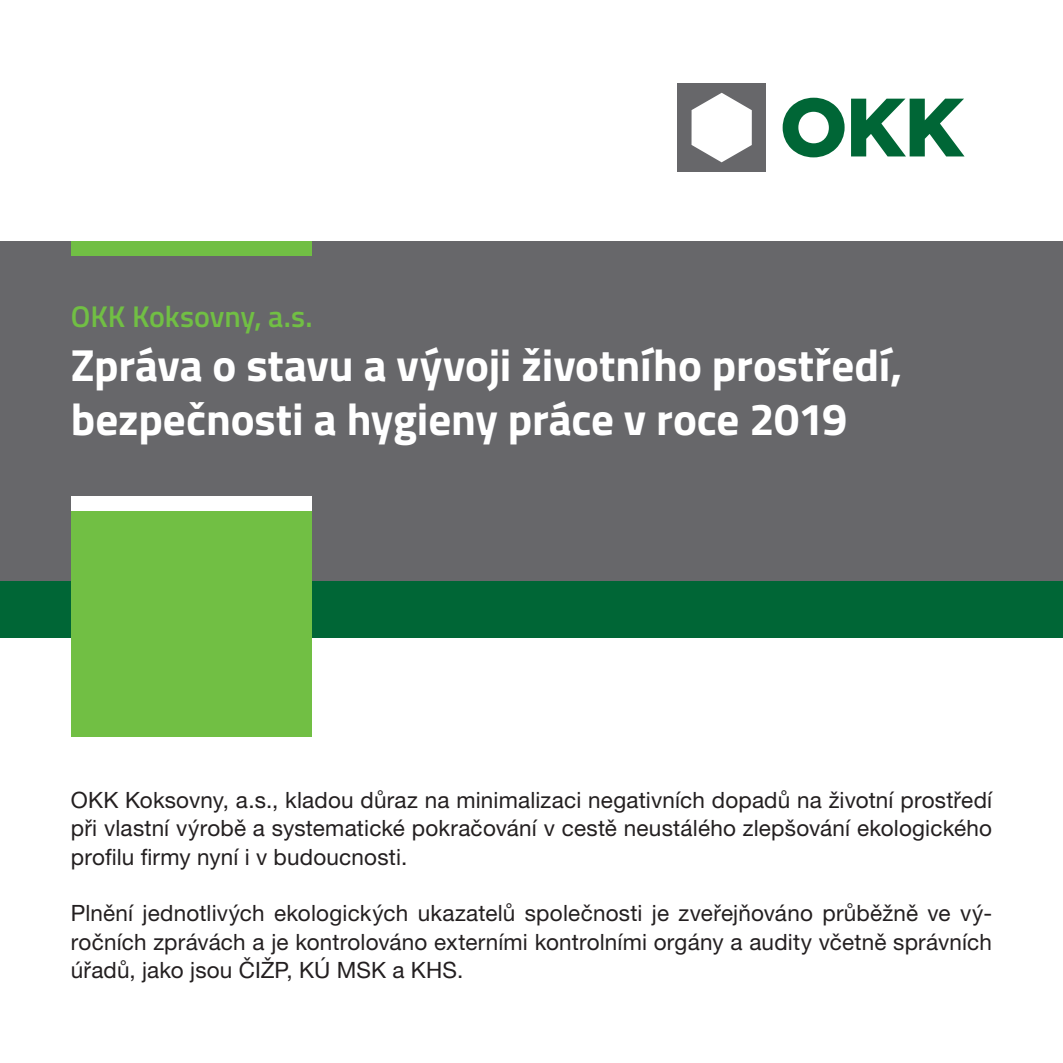
<style>
.page{position:relative;width:1063px;height:1063px;background:#fff}
.page>*{position:absolute;margin:0;border:0;box-sizing:border-box;transform-origin:0 0}
.nadpis{font:700 45px/54px "Titillium Web";letter-spacing:-.005em;color:#fff}
.nadpis-2{font:600 30px "Titillium Web";letter-spacing:-.005em;color:#71bf44}
.text{font:22.5px/28.2px "Helvetica Neue LT Pro";letter-spacing:.01em;color:#231f20;text-align:justify}
</style>
<div class="page">
<div style="left:0;top:241px;width:1063px;height:340px;background:#67676a"></div>
<svg style="left:783px;top:98px;width:62px;height:59px"></svg>
<svg style="left:851px;top:99px;width:113px;height:57px"></svg>
<div style="left:678px;top:83px;width:88px;height:89px;background:#67676a"></div>
<svg style="left:692px;top:93px;width:60px;height:69px"></svg>
<div style="left:0;top:581px;width:1063px;height:57px;background:#006636"></div>
<div style="left:71px;top:241px;width:241px;height:14px;background:#71bf44"></div>
<div style="left:71px;top:496px;width:241px;height:241px;background:#71bf44"></div>
<div style="left:71px;top:496px;width:241px;height:14px;background:#fff"></div>
<p class="nadpis-2" style="left:71px;top:294px;width:243px">OKK Koksovny, a.s.</p>
<p class="nadpis" style="left:71px;top:336px;width:833px">Zpráva o stavu a vývoji životního prostředí, bezpečnosti a hygieny práce v roce 2019</p>
<p class="text" style="left:71px;top:785px;width:923px">OKK Koksovny, a.s., kladou důraz na minimalizaci negativních dopadů na životní prostředí při vlastní výrobě a systematické pokračování v cestě neustálého zlepšování ekologického profilu firmy nyní i v budoucnosti.</p>
<p class="text" style="left:71px;top:899px;width:923px">Plnění jednotlivých ekologických ukazatelů společnosti je zveřejňováno průběžně ve vý&shy;ročních zprávách a je kontrolováno externími kontrolními orgány a audity včetně správních úřadů, jako jsou ČIŽP, KÚ MSK a KHS.</p>
</div>
